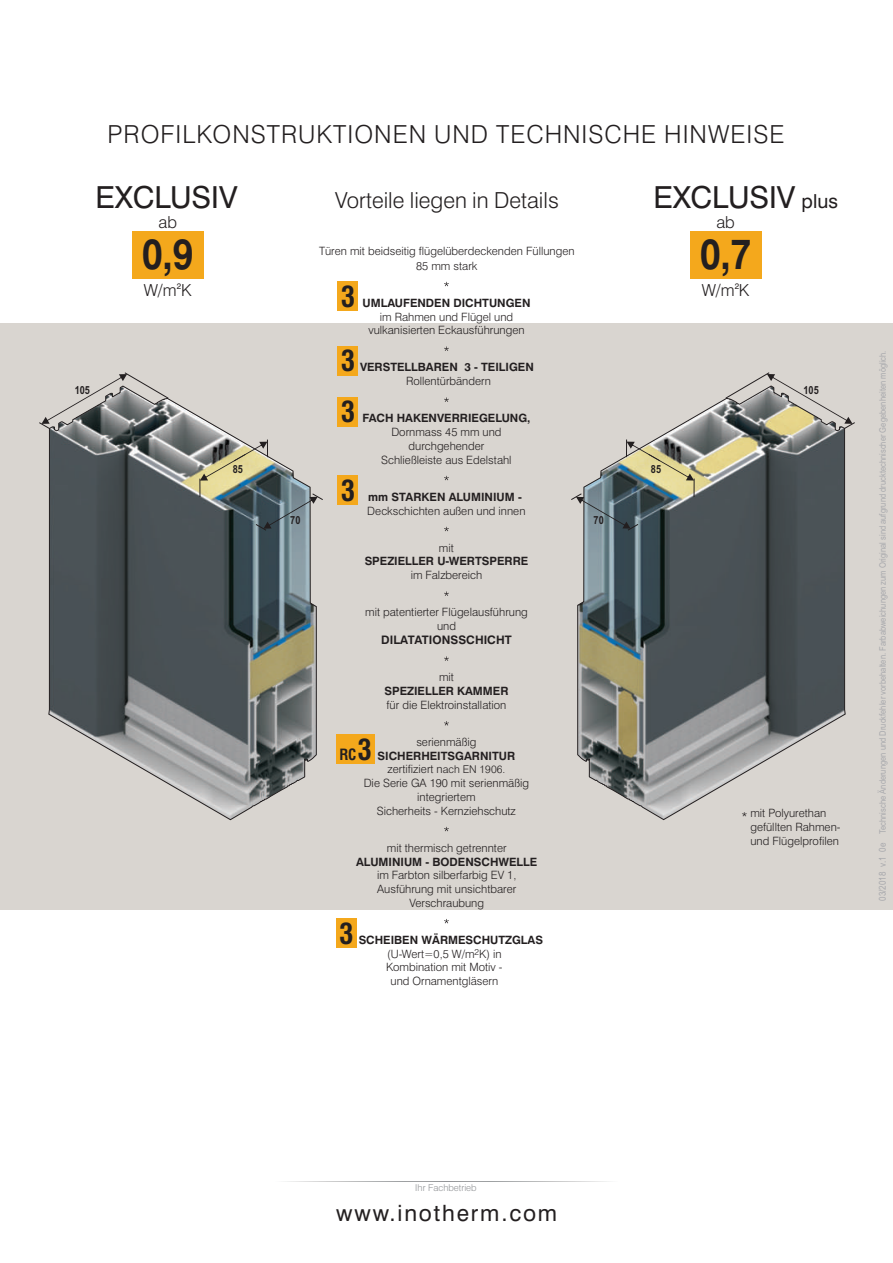
<style>
.page{position:relative;width:893px;height:1263px;background:#fff}
.page>*{position:absolute;margin:0;border:0;box-sizing:border-box;transform-origin:0 0}
.t1{font:700 42.9px "Swiss 721 BT";color:#231f20;scale:.85 1}
.t2{font:30.3px "Swiss 721 BT";color:#231f20}
.t3{font:700 condensed 28.5px "Swiss 721 BT";color:#231f20}
.t4{font:300 24.9px "Swiss 721 BT";letter-spacing:.04em;color:#231f20}
.t5{font:22.5px "Swiss 721 BT";letter-spacing:.08em;color:#231f20}
.t6{font:300 22.05px "Swiss 721 BT";color:#231f20}
.t7{font:300 16.5px "Swiss 721 BT";color:#231f20}
.t8{font:700 condensed 15.15px "Swiss 721 BT";color:#231f20}
.t9{font:300 12.45px "Swiss 721 BT";color:#231f20}
.t10{font:700 11.7px "Swiss 721 BT";color:#231f20}
.t11{font:300 11.4px/13.6px "Swiss 721 BT";color:#231f20;text-align:center}
.t12{font:700 11.4px "Swiss 721 BT";color:#231f20}
.t13{font:700 11.25px "Arial Narrow";color:#231f20}
.t14{font:300 9.45px "Swiss 721 BT";color:#939598}
.t15{font:8.85px "Arial Narrow";color:#a8a9ad;scale:1.04 1}
.t16{font:300 8.55px "Swiss 721 BT";color:#231f20}
.s1{font-weight:700}
.s2{font-size:10.65px}
.s3{font-size:28.5px}
.s4{font-size:19.35px}
.s5{font-size:9.6px}
</style>
<div class="page">
<div style="left:0;top:323px;width:893px;height:587px;background:#d9d5d0"></div>
<svg style="left:48px;top:399px;width:269px;height:421px"></svg>
<svg style="left:577px;top:398px;width:268px;height:422px"></svg>
<div style="left:690px;top:232px;width:71px;height:47px;background:#f4a81c"></div>
<div style="left:132px;top:232px;width:71px;height:47px;background:#f4a81c"></div>
<svg style="left:444px;top:397px;width:5px;height:5px"></svg>
<svg style="left:444px;top:346px;width:5px;height:5px"></svg>
<svg style="left:444px;top:282px;width:5px;height:4px"></svg>
<div style="left:338px;top:346px;width:20px;height:30px;background:#f4a81c"></div>
<div style="left:338px;top:397px;width:20px;height:30px;background:#f4a81c"></div>
<div style="left:338px;top:475px;width:20px;height:30px;background:#f4a81c"></div>
<div style="left:336px;top:918px;width:20px;height:30px;background:#f4a81c"></div>
<div style="left:338px;top:281px;width:20px;height:30px;background:#f4a81c"></div>
<svg style="left:444px;top:476px;width:5px;height:4px"></svg>
<svg style="left:444px;top:527px;width:5px;height:4px"></svg>
<svg style="left:444px;top:591px;width:5px;height:5px"></svg>
<svg style="left:444px;top:656px;width:5px;height:5px"></svg>
<svg style="left:444px;top:721px;width:5px;height:4px"></svg>
<svg style="left:444px;top:827px;width:5px;height:4px"></svg>
<svg style="left:444px;top:919px;width:5px;height:4px"></svg>
<div style="left:336px;top:734px;width:39px;height:30px;background:#f4a81c"></div>
<svg style="left:199px;top:439px;width:124px;height:92px"></svg>
<svg style="left:39px;top:372px;width:130px;height:57px"></svg>
<svg style="left:571px;top:439px;width:124px;height:92px"></svg>
<svg style="left:725px;top:372px;width:130px;height:57px"></svg>
<svg style="left:447px;top:1181px;width:162px;height:1px"></svg>
<svg style="left:285px;top:1181px;width:162px;height:1px"></svg>
<h3 class="t4" style="left:108px;top:124px;width:678px">PROFILKONSTRUKTIONEN UND TECHNISCHE HINWEISE</h3>
<p class="t13" style="left:75px;top:386px;width:17px">105</p>
<h2 class="t2" style="left:95px;top:185px;width:144px">EXCLUSIV</h2>
<h3 class="t6" style="left:335px;top:192px;width:225px">Vorteile liegen in Details</h3>
<h3 class="t7" style="left:158px;top:215px;width:20px">ab</h3>
<h1 class="t1" style="left:142px;top:237px;width:62px">0,9</h1>
<h3 class="t7" style="left:144px;top:283px;width:49px">W/m<sup>2</sup>K</h3>
<p class="t13" style="left:233px;top:464px;width:12px">85</p>
<p class="t13" style="left:290px;top:516px;width:12px">70</p>
<p class="t11" style="left:319px;top:245px;width:257px;line-height:14.4px">Türen mit beidseitig flügelüberdeckenden Füllungen<br>85 mm stark</p>
<h3 class="t3" style="left:341px;top:285px;width:16px">3</h3>
<p class="t12" style="left:363px;top:298px;width:169px">UMLAUFENDEN DICHTUNGEN</p>
<p class="t11" style="left:368px;top:311px;width:158px">im Rahmen und Flügel und vulkanisierten Eckausführungen</p>
<h3 class="t3" style="left:341px;top:350px;width:16px">3</h3>
<p class="t12" style="left:360px;top:363px;width:175px">VERSTELLBAREN 3 - TEILIGEN</p>
<p class="t11" style="left:406px;top:375px;width:86px">Rollentürbändern</p>
<h3 class="t3" style="left:341px;top:401px;width:16px">3</h3>
<h3 class="t3" style="left:341px;top:479px;width:16px">3</h3>
<p class="t12" style="left:362px;top:414px;width:170px">FACH HAKENVERRIEGELUNG,</p>
<p class="t11" style="left:381px;top:426px;width:132px">Dornmass 45 mm und durchgehender<br>Schließleiste aus Edelstahl</p>
<p class="t12" style="left:368px;top:492px;width:155px">mm STARKEN ALUMINIUM -</p>
<p class="t11" style="left:367px;top:505px;width:160px">Deckschichten außen und innen</p>
<p class="t11" style="left:439px;top:542px;width:16px">mit</p>
<p class="t12" style="left:365px;top:557px;width:165px">SPEZIELLER U-WERTSPERRE</p>
<p class="t11" style="left:411px;top:569px;width:73px">im Falzbereich</p>
<p class="t11" style="left:365px;top:607px;width:164px">mit patentierter Flügelausführung und</p>
<p class="t10" style="left:381px;top:635px;width:132px">DILATATIONSSCHICHT</p>
<p class="t11" style="left:439px;top:672px;width:16px">mit</p>
<p class="t12" style="left:384px;top:686px;width:125px">SPEZIELLER KAMMER</p>
<p class="t11" style="left:387px;top:699px;width:121px">für die Elektroinstallation</p>
<p class="t11" style="left:416px;top:736px;width:62px">serienmäßig</p>
<p class="t11" style="left:364px;top:750px;width:167px"><span class="s1">SICHERHEITSGARNITUR </span>zertifiziert n<span class="s2">ach EN 1906.<br></span>Die Serie GA 190 mit serienmäßig integriertem<br>Sicherheits - Kernziehschutz</p>
<h3 class="t8" style="left:339px;top:748px;width:34px">RC<span class="s3">3</span></h3>
<p class="t11" style="left:387px;top:842px;width:121px">mit thermisch getrennter</p>
<p class="t12" style="left:356px;top:857px;width:183px">ALUMINIUM - BODENSCHWELLE</p>
<p class="t11" style="left:377px;top:869px;width:141px">im Farbton silberfarbig EV 1,<br>Ausführung mit unsichtbarer<br>Verschraubung</p>
<p class="t12" style="left:359px;top:935px;width:186px">SCHEIBEN WÄRMESCHUTZGLAS</p>
<p class="t16" style="left:474px;top:948px;width:6px">2</p>
<h3 class="t3" style="left:339px;top:922px;width:16px">3</h3>
<p class="t11" style="left:386px;top:948px;width:118px">(U-Wert=0,5 W/m K) in<br>Kombination mit Motiv - und Ornamentgläsern</p>
<p class="t13" style="left:594px;top:516px;width:12px">70</p>
<h2 class="t2" style="left:653px;top:185px;width:186px">EXCLUSIV <span class="s4">plus</span></h2>
<h1 class="t1" style="left:700px;top:237px;width:62px">0,7</h1>
<h3 class="t7" style="left:702px;top:283px;width:49px">W/m<sup>2</sup>K</h3>
<h3 class="t7" style="left:716px;top:215px;width:20px">ab</h3>
<p class="t13" style="left:651px;top:464px;width:12px">85</p>
<p class="t13" style="left:803px;top:386px;width:17px">105</p>
<p class="t9" style="left:742px;top:812px;width:8px">*</p>
<p class="t11" style="left:750px;top:808px;width:92px;text-align:left">mit Polyurethan gefüllten Rahmen&shy;und Flügelprofilen</p>
<p class="t15" style="left:879px;top:901px;width:531px;rotate:-90deg"><span class="s5">03/2018 v.1 0e</span> Technische Änderungen und Druckfehler vorbehalten. Farbabweichungen zum Original sind aufgrund drucktechnischer Gegebenheiten möglich.</p>
<p class="t14" style="left:415px;top:1184px;width:63px">Ihr Fachbetrieb</p>
<h3 class="t5" style="left:336px;top:1204px;width:223px">www.inotherm.com</h3>
</div>
